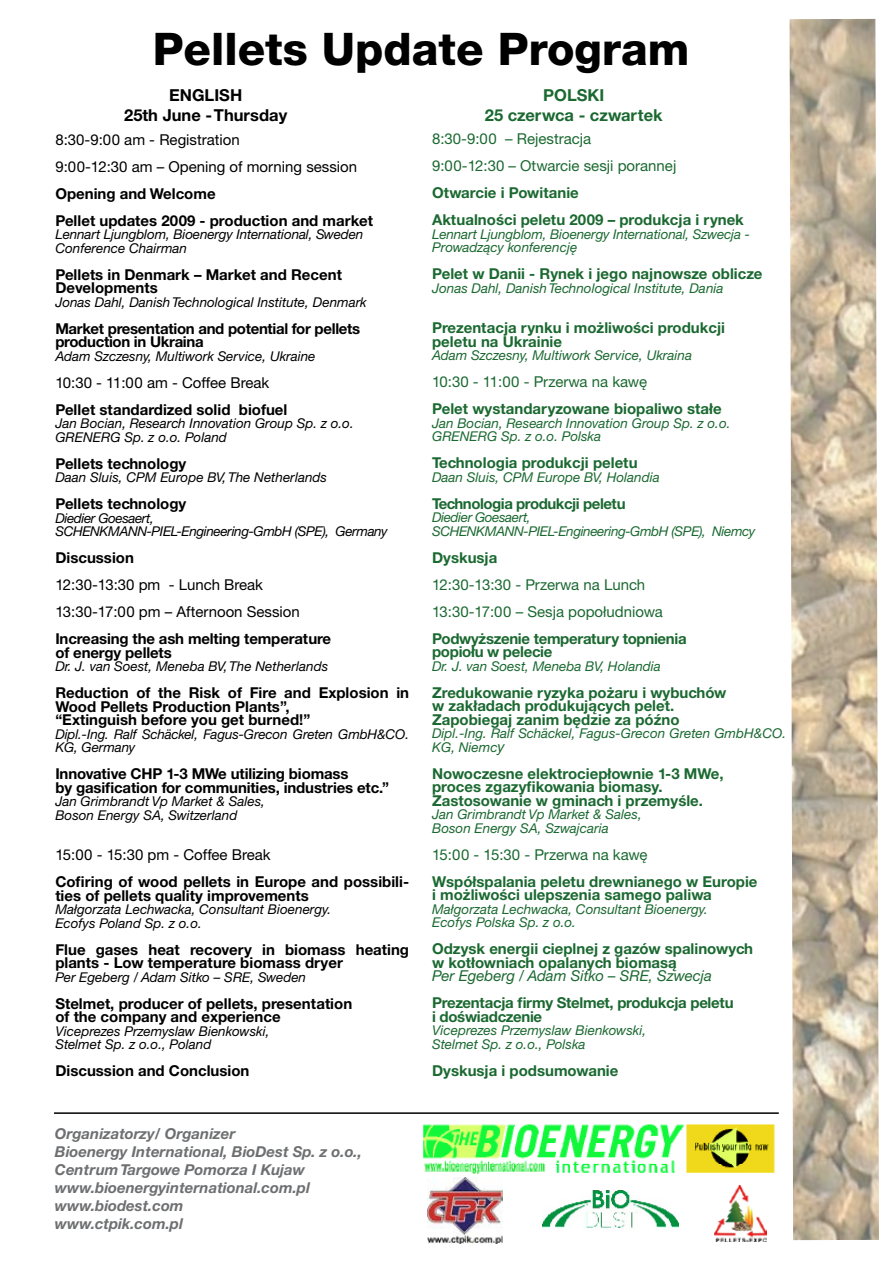
<style>
.page{position:relative;width:893px;height:1263px;background:#fff}
.page>*{position:absolute;margin:0;border:0;box-sizing:border-box;transform-origin:0 0}
.t1{font:800 45px "Helvetica Neue";color:#000}
.t2{font:700 16.5px/19.8px "Helvetica Neue CE";color:#000;text-align:center}
.t3{font:700 16.5px/19.8px "Helvetica Neue CE";color:#1b6931;text-align:center}
.t4{font:700 15px/13.5px "Helvetica Neue CE";color:#000}
.t5{font:700 15px/13.5px "Helvetica Neue CE";color:#1b6931}
.t6{font:15px/27px "Helvetica Neue CE";color:#000}
.t7{font:15px/27px "Helvetica Neue CE";color:#1b6931}
.t8{font:italic 700 15px/18px "Helvetica Neue CE";color:#6d6f71}
.t9{font:700 15px/13.5px "Helvetica Neue CE";letter-spacing:-.02em;color:#1b6931}
.t10{font:700 15px/13.5px "Helvetica Neue CE";letter-spacing:-.02em;color:#000}
.t11{font:italic 15px "Helvetica Neue CE";color:#1b6931}
.t12{font:700 15px "Helvetica Neue CE";letter-spacing:-.03em;color:#1b6931}
.t13{font:italic 13.5px/13.5px "Helvetica Neue CE";color:#000}
.t14{font:italic 13.5px/13.5px "Helvetica Neue CE";color:#1b6931}
.t15{font:italic 13.5px/13.5px "Helvetica Neue CE";letter-spacing:-.03em;color:#000}
.t16{font:italic 13.5px/13.5px "Helvetica Neue CE";letter-spacing:-.03em;color:#1b6931}
.s1{font-size:15px}
</style>
<div class="page">
<img style="left:543px;top:1190px;width:135px;height:38px">
<img style="left:428px;top:1177px;width:75px;height:66px">
<img style="left:715px;top:1186px;width:52px;height:55px">
<img style="left:423px;top:1124px;width:352px;height:50px">
<hr style="left:54px;top:1112px;width:725px;height:2px;background:#000">
<img style="left:789px;top:19px;width:90px;height:1221px">
<h1 class="t1" style="left:153px;top:23px;width:538px">Pellets Update Program</h1>
<p class="t2" style="left:124px;top:85px;width:165px">ENGLISH<br>25th June - Thursday</p>
<p class="t3" style="left:485px;top:85px;width:179px">POLSKI<br>25 czerwca - czwartek</p>
<p class="t6" style="left:55px;top:126px;width:303px">8:30-9:00 am - Registration<br>9:00-12:30 am – Opening of morning session</p>
<p class="t4" style="left:55px;top:180px;width:319px;line-height:27px">Opening and Welcome<br>Pellet updates 2009 - production and market</p>
<p class="t13" style="left:55px;top:228px;width:310px">Lennart Ljungblom, Bioenergy International, Sweden<br>Conference Chairman</p>
<p class="t4" style="left:55px;top:268px;width:288px">Pellets in Denmark – Market and Recent<br>Developments</p>
<p class="t13" style="left:55px;top:295px;width:313px">Jonas Dahl, Danish Technological Institute, Denmark</p>
<p class="t10" style="left:55px;top:322px;width:306px">Market presentation and potential for pellets production in Ukraina</p>
<p class="t13" style="left:55px;top:349px;width:262px">Adam Szczesny, Multiwork Service, Ukraine</p>
<p class="t6" style="left:55px;top:369px;width:215px">10:30 - 11:00 am - Coffee Break</p>
<p class="t4" style="left:55px;top:403px;width:234px">Pellet standardized solid biofuel</p>
<p class="t13" style="left:55px;top:417px;width:300px">Jan Bocian, Research Innovation Group Sp. z o.o.<br>GRENERG Sp. z o.o. Poland</p>
<p class="t4" style="left:55px;top:457px;width:133px">Pellets technology</p>
<p class="t13" style="left:55px;top:471px;width:273px">Daan Sluis, CPM Europe BV, The Netherlands</p>
<p class="t4" style="left:55px;top:497px;width:133px">Pellets technology</p>
<p class="t15" style="left:55px;top:511px;width:334px">Diedier Goesaert,<br>SCHENKMANN-PIEL-Engineering-GmbH (SPE), Germany</p>
<p class="t4" style="left:55px;top:551px;width:80px">Discussion</p>
<p class="t6" style="left:55px;top:572px;width:246px">12:30-13:30 pm - Lunch Break<br>13:30-17:00 pm – Afternoon Session</p>
<p class="t4" style="left:55px;top:632px;width:277px">Increasing the ash melting temperature of energy pellets</p>
<p class="t13" style="left:55px;top:660px;width:274px">Dr. J. van Soest, Meneba BV, The Netherlands</p>
<p class="t4" style="left:55px;top:686px;width:355px">Reduction of the Risk of Fire and Explosion in<br>Wood Pellets Production Plants”,<br>“Extinguish before you get burned!”</p>
<p class="t13" style="left:55px;top:727px;width:355px">Dipl.-Ing. Ralf Schäckel, Fagus-Grecon Greten GmbH&amp;CO.<br>KG, Germany</p>
<p class="t4" style="left:55px;top:767px;width:335px">Innovative CHP 1-3 MWe utilizing biomass<br>by gasification for communities, industries etc.”</p>
<p class="t13" style="left:55px;top:795px;width:211px">Jan Grimbrandt Vp Market &amp; Sales,<br>Boson Energy SA, Switzerland</p>
<p class="t6" style="left:55px;top:842px;width:217px">15:00 - 15:30 pm - Coffee Break</p>
<p class="t4" style="left:55px;top:875px;width:355px">Cofiring of wood pellets in Europe and possibili&shy;ties of pellets quality improvements</p>
<p class="t13" style="left:55px;top:903px;width:277px">Małgorzata Lechwacka, Consultant Bioenergy.<br>Ecofys Poland Sp. z o.o.</p>
<p class="t4" style="left:55px;top:943px;width:355px">Flue gases heat recovery in biomass heating plants - Low temperature biomass dryer</p>
<p class="t13" style="left:55px;top:970px;width:252px">Per Egeberg / Adam Sitko – SRE, Sweden</p>
<p class="t4" style="left:55px;top:997px;width:298px">Stelmet, producer of pellets, presentation of the company and experience</p>
<p class="t13" style="left:55px;top:1024px;width:216px">Viceprezes Przemyslaw Bienkowski,<br>Stelmet Sp. z o.o., Poland</p>
<p class="t4" style="left:55px;top:1064px;width:196px">Discussion and Conclusion</p>
<p class="t8" style="left:55px;top:1125px;width:308px">Organizatorzy/ Organizer<br>Bioenergy International, BioDest Sp. z o.o.,<br>Centrum Targowe Pomorza I Kujaw www.bioenergyinternational.com.pl www.biodest.com<br>www.ctpik.com.pl</p>
<p class="t7" style="left:432px;top:126px;width:246px">8:30-9:00 – Rejestracja<br>9:00-12:30 – Otwarcie sesji porannej</p>
<p class="t5" style="left:432px;top:180px;width:313px;line-height:27px">Otwarcie i Powitanie<br>Aktualności peletu 2009 – produkcja i rynek</p>
<p class="t14" style="left:432px;top:227px;width:319px">Lennart Ljungblom, Bioenergy International, Szwecja -<br>Prowadzący konferencję</p>
<p class="t5" style="left:432px;top:267px;width:332px">Pelet w Danii - Rynek i jego najnowsze oblicze</p>
<p class="t14" style="left:432px;top:281px;width:293px">Jonas Dahl, Danish Technological Institute, Dania</p>
<p class="t5" style="left:432px;top:321px;width:294px">Prezentacja rynku i możliwości produkcji peletu na Ukrainie</p>
<p class="t14" style="left:432px;top:349px;width:261px">Adam Szczesny, Multiwork Service, Ukraina</p>
<p class="t7" style="left:432px;top:369px;width:216px">10:30 - 11:00 - Przerwa na kawę</p>
<p class="t5" style="left:432px;top:402px;width:291px">Pelet wystandaryzowane biopaliwo stałe</p>
<p class="t14" style="left:432px;top:416px;width:300px">Jan Bocian, Research Innovation Group Sp. z o.o.<br>GRENERG Sp. z o.o. Polska</p>
<p class="t5" style="left:432px;top:456px;width:207px">Technologia produkcji peletu</p>
<p class="t14" style="left:432px;top:470px;width:229px">Daan Sluis, CPM Europe BV, Holandia</p>
<p class="t12" style="left:432px;top:494px;width:195px">Technologia produkcji peletu</p>
<p class="t16" style="left:432px;top:511px;width:325px">Diedier Goesaert,<br>SCHENKMANN-PIEL-Engineering-GmbH (SPE), Niemcy</p>
<p class="t5" style="left:432px;top:551px;width:67px">Dyskusja</p>
<p class="t7" style="left:432px;top:571px;width:232px">12:30-13:30 - Przerwa na Lunch<br>13:30-17:00 – Sesja popołudniowa</p>
<p class="t9" style="left:432px;top:632px;width:256px">Podwyższenie temperatury topnienia popiołu w pelecie</p>
<p class="t14" style="left:432px;top:659px;width:230px">Dr. J. van Soest, Meneba BV, Holandia</p>
<p class="t5" style="left:432px;top:686px;width:296px">Zredukowanie ryzyka pożaru i wybuchów w zakładach produkujących pelet.<br>Zapobiegaj zanim będzie za późno</p>
<p class="t14" style="left:432px;top:727px;width:355px">Dipl.-Ing. Ralf Schäckel, Fagus-Grecon Greten GmbH&amp;CO.<br>KG, Niemc<span class="s1">y</span></p>
<p class="t5" style="left:432px;top:767px;width:293px">Nowoczesne elektrociepłownie 1-3 MWe, proces zgazyfikowania biomasy.<br>Zastosowanie w gminach i przemyśle.</p>
<p class="t14" style="left:432px;top:808px;width:211px">Jan Grimbrandt Vp Market &amp; Sales,<br>Boson Energy SA, Szwajcaria</p>
<p class="t7" style="left:432px;top:841px;width:217px">15:00 - 15:30 - Przerwa na kawę</p>
<p class="t5" style="left:432px;top:875px;width:327px">Współspalania peletu drewnianego w Europie i możliwości ulepszenia samego paliwa</p>
<p class="t14" style="left:432px;top:902px;width:277px">Małgorzata Lechwacka, Consultant Bioenergy.<br>Ecofys Polska Sp. z o.o.</p>
<p class="t5" style="left:432px;top:942px;width:322px">Odzysk energii cieplnej z gazów spalinowych w kotłowniach opalanych biomasą</p>
<p class="t11" style="left:432px;top:967px;width:281px">Per Egeberg / Adam Sitko – SRE, Szwecja</p>
<p class="t9" style="left:432px;top:996px;width:303px">Prezentacja firmy Stelmet, produkcja peletu i doświadczenie</p>
<p class="t14" style="left:432px;top:1024px;width:216px">Viceprezes Przemyslaw Bienkowski,<br>Stelmet Sp. z o.o., Polska</p>
<p class="t5" style="left:432px;top:1064px;width:188px">Dyskusja i podsumowanie</p>
</div>
